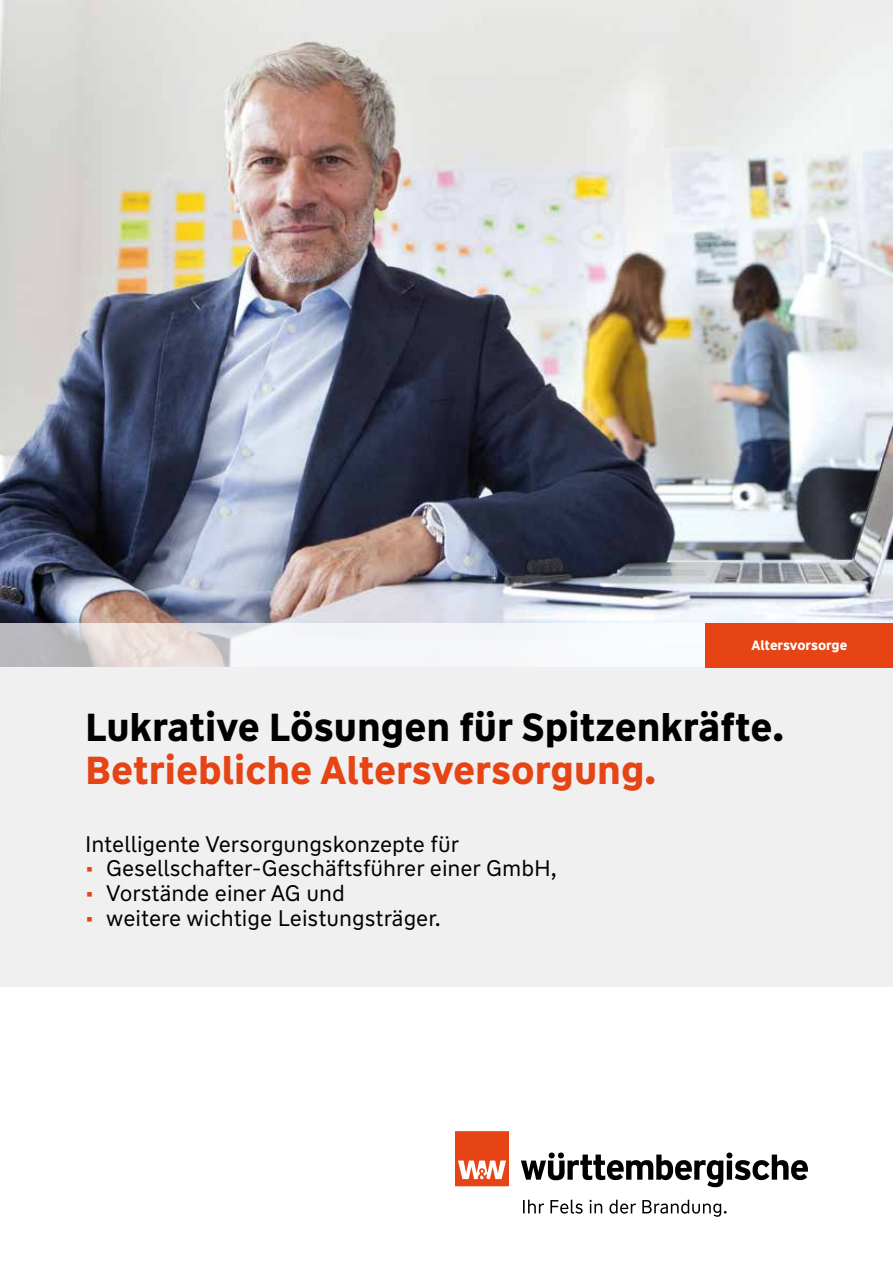
<style>
.page{position:relative;width:893px;height:1263px;background:#fff}
.page>*{position:absolute;margin:0;border:0;box-sizing:border-box;transform-origin:0 0}
.t1{font:700 39px "WW Type";color:#000}
.t2{font:700 39px "WW Type";color:#e64415}
.t3{font:22.5px "WW Type";color:#000}
.t4{font:700 13.5px "WW Type";letter-spacing:-.005em;color:#fff}
.s1{color:#e64415}
</style>
<div class="page">
<img style="left:0;top:0;width:893px;height:623px">
<svg style="left:0;top:623px;width:706px;height:45px;fill:#f5f6f8"></svg>
<div style="left:0;top:668px;width:893px;height:319px;background:#f0f0f1"></div>
<svg style="left:523px;top:1200px;width:204px;height:17px"></svg>
<svg style="left:521px;top:1152px;width:287px;height:35px"></svg>
<svg style="left:455px;top:1131px;width:54px;height:55px;background:#ea6741"></svg>
<div style="left:706px;top:623px;width:187px;height:45px;background:#e64415"></div>
<p class="t4" style="left:751px;top:637px;width:97px">Altersvorsorge</p>
<h1 class="t1" style="left:85px;top:702px;width:701px">Lukrative Lösungen für Spitzenkräfte.</h1>
<h1 class="t2" style="left:85px;top:744px;width:573px">Betriebliche Altersversorgung.</h1>
<p class="t3" style="left:85px;top:830px;width:376px">Intelligente Versorgungskonzepte für</p>
<p class="t3" style="left:85px;top:854px;width:473px"><span class="s1">•</span> Gesellschafter-Geschäftsführer einer GmbH,</p>
<p class="t3" style="left:85px;top:879px;width:261px"><span class="s1">•</span> Vorstände einer AG und</p>
<p class="t3" style="left:85px;top:904px;width:357px"><span class="s1">•</span> weitere wichtige Leistungsträger.</p>
</div>
